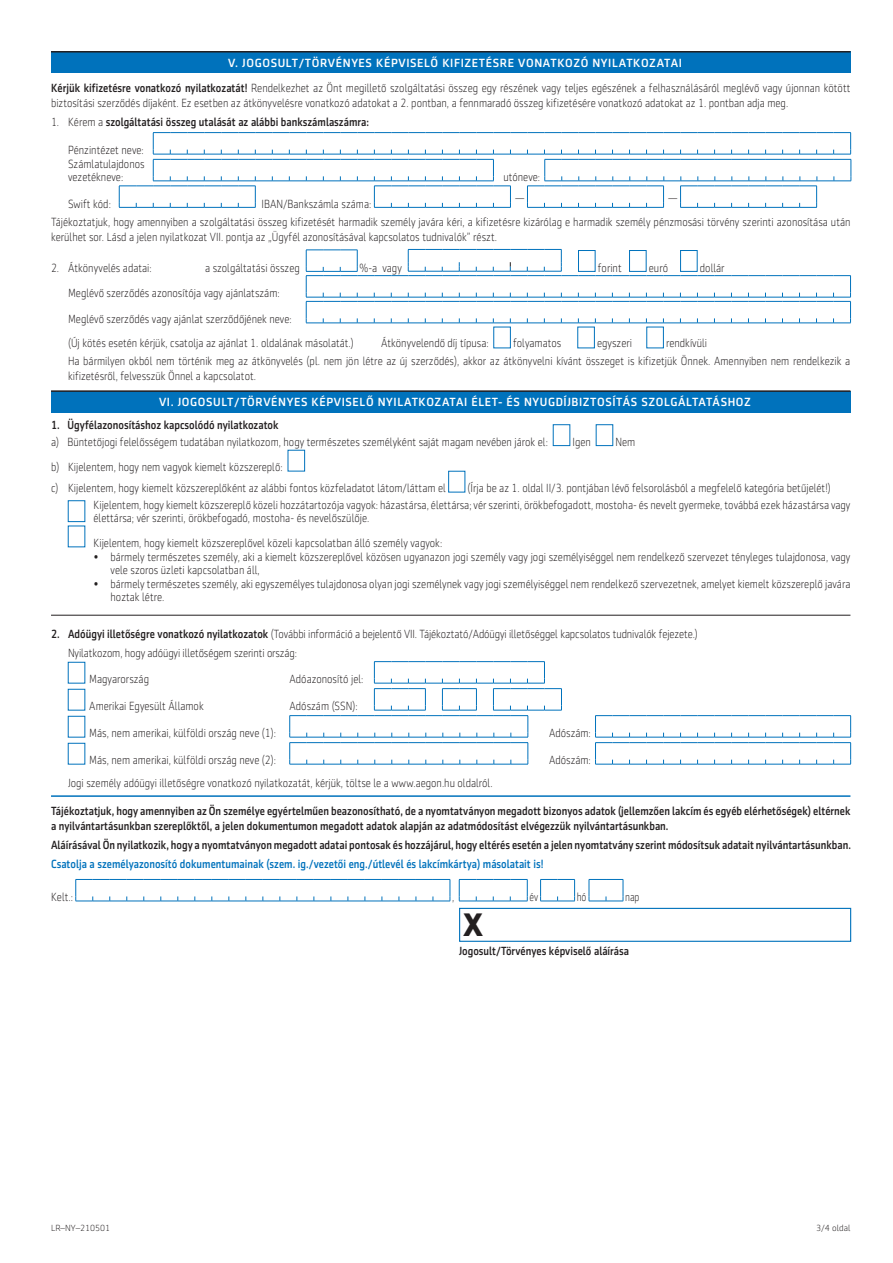
<style>
.page{position:relative;width:893px;height:1263px;background:#fff}
.page>*{position:absolute;margin:0;border:0;box-sizing:border-box;transform-origin:0 0}
.t1{font:700 33px "Sentico Sans DT";color:#231f20}
.t2{font:300 12px/25.2px "Sentico Sans DT";color:#231f20;scale:.88 1}
.t3{font:500 12px/15px "Sentico Sans DT";color:#231f20;scale:.88 1}
.t4{font:500 12px "Sentico Sans DT";color:#0072bc;scale:.88 1}
.t5{font:500 12px "Sentico Sans DT";letter-spacing:.05em;color:#fff}
.t6{font:300 12px "Sentico Sans DT";color:#231f20;scale:.8 1}
.t7{font:300 9px "Sentico Sans DT";color:#231f20}
.s1{font-weight:500;color:#fff}
.s2{font-weight:500}
.s3{font-weight:300}
</style>
<div class="page">
<div style="left:51px;top:52px;width:799px;height:21px;background:#0072bc"></div>
<hr style="left:51px;top:51px;width:799px;height:2px;background:#231f20">
<svg style="left:119px;top:132px;width:733px;height:76px"></svg>
<svg style="left:306px;top:249px;width:545px;height:75px"></svg>
<div style="left:494px;top:327px;width:17px;height:21px;background:#fff;border:1px solid #0072bc"></div>
<div style="left:578px;top:327px;width:17px;height:21px;background:#fff;border:1px solid #0072bc"></div>
<div style="left:647px;top:327px;width:17px;height:21px;background:#fff;border:1px solid #0072bc"></div>
<div style="left:51px;top:391px;width:799px;height:21px;background:#0072bc"></div>
<hr style="left:51px;top:390px;width:799px;height:2px;background:#231f20">
<div style="left:553px;top:424px;width:17px;height:22px;background:#fff;border:1px solid #0072bc"></div>
<div style="left:596px;top:424px;width:17px;height:22px;background:#fff;border:1px solid #0072bc"></div>
<div style="left:288px;top:450px;width:17px;height:21px;background:#fff;border:1px solid #0072bc"></div>
<div style="left:448px;top:471px;width:17px;height:21px;background:#fff;border:1px solid #0072bc"></div>
<div style="left:68px;top:500px;width:17px;height:22px;background:#fff;border:1px solid #0072bc"></div>
<hr style="left:51px;top:615px;width:799px;height:1px;background:#231f20">
<svg style="left:289px;top:661px;width:273px;height:104px"></svg>
<svg style="left:595px;top:715px;width:256px;height:50px"></svg>
<hr style="left:51px;top:795px;width:799px;height:2px;background:#0072bc">
<svg style="left:75px;top:879px;width:376px;height:23px"></svg>
<svg style="left:459px;top:879px;width:69px;height:23px"></svg>
<svg style="left:540px;top:879px;width:35px;height:23px"></svg>
<svg style="left:589px;top:879px;width:35px;height:23px"></svg>
<div style="left:459px;top:908px;width:392px;height:34px;background:#fff;border:1px solid #0072bc"></div>
<p class="t2" style="left:51px;top:50px;width:910px;text-indent:177px"><span class="s1">V. JOGOSULT/TÖRVÉNYES KÉPVISELŐ KIFIZETÉSRE VONATKOZÓ NYILATKOZATAI<br></span><span class="s2">Kérjük kifizetésre vonatkozó nyilatkozatát!</span> Rendelkezhet az Önt megillető szolgáltatási összeg egy részének vagy teljes egészének a felhasználásáról meglévő vagy újonnan kötött</p>
<p class="t2" style="left:51px;top:91px;width:839px">biztosítási szerződés díjaként. Ez esetben az átkönyvelésre vonatkozó adatokat a 2. pontban, a fennmaradó összeg kifizetésére vonatkozó adatokat az 1. pontban adja meg.</p>
<p class="t3" style="left:51px;top:114px;width:363px"><span class="s3">1. Kérem a</span> szolgáltatási összeg utalását az alábbi bankszámlaszámra:</p>
<p class="t2" style="left:68px;top:144px;width:89px;line-height:13.4px;text-align:justify">Pénzintézet neve:<br>Számlatulajdonos vezetékneve:</p>
<p class="t2" style="left:503px;top:165px;width:43px">utóneve:</p>
<p class="t2" style="left:51px;top:186px;width:910px;line-height:24px;text-indent:617px">—<br>Tájékoztatjuk, hogy amennyiben a szolgáltatási összeg kifizetését harmadik személy javára kéri, a kifizetésre kizárólag e harmadik személy pénzmosási törvény szerinti azonosítása után</p>
<p class="t2" style="left:51px;top:224px;width:508px">kerülhet sor. Lásd a jelen nyilatkozat VII. pontja az „Ügyfél azonosításával kapcsolatos tudnivalók” részt.</p>
<p class="t2" style="left:51px;top:255px;width:116px">2. Átkönyvelés adatai:</p>
<p class="t2" style="left:205px;top:255px;width:109px">a szolgáltatási összeg</p>
<p class="t2" style="left:360px;top:255px;width:50px">%-a vagy</p>
<p class="t2" style="left:598px;top:255px;width:29px">forint</p>
<p class="t2" style="left:649px;top:255px;width:23px">euró</p>
<p class="t2" style="left:700px;top:255px;width:30px">dollár</p>
<p class="t2" style="left:68px;top:280px;width:256px;line-height:25.8px">Meglévő szerződés azonosítója vagy ajánlatszám:<br>Meglévő szerződés vagy ajánlat szerződőjének neve:</p>
<p class="t2" style="left:68px;top:330px;width:326px">(Új kötés esetén kérjük, csatolja az ajánlat 1. oldalának másolatát.)</p>
<p class="t2" style="left:381px;top:330px;width:124px">Átkönyvelendő díj típusa:</p>
<p class="t2" style="left:513px;top:330px;width:56px">folyamatos</p>
<p class="t2" style="left:597px;top:330px;width:41px">egyszeri</p>
<p class="t2" style="left:515px;top:185px;width:11px">—</p>
<p class="t2" style="left:68px;top:191px;width:50px">Swift kód:</p>
<p class="t2" style="left:262px;top:191px;width:126px">IBAN/Bankszámla száma:</p>
<p class="t2" style="left:68px;top:333px;width:890px;line-height:18.5px;text-indent:598px">rendkívüli<br>Ha bármilyen okból nem történik meg az átkönyvelés (pl. nem jön létre az új szerződés), akkor az átkönyvelni kívánt összeget is kifizetjük Önnek. Amennyiben nem rendelkezik a</p>
<p class="t2" style="left:68px;top:364px;width:215px">kifizetésről, felvesszük Önnel a kapcsolatot.</p>
<p class="t5" style="left:159px;top:396px;width:593px">VI. JOGOSULT/TÖRVÉNYES KÉPVISELŐ NYILATKOZATAI ÉLET- ÉS NYUGDÍJBIZTOSÍTÁS SZOLGÁLTATÁSHOZ</p>
<p class="t3" style="left:51px;top:418px;width:260px">1. Ügyfélazonosításhoz kapcsolódó nyilatkozatok</p>
<p class="t2" style="left:51px;top:429px;width:566px">a) Büntetőjogi felelősségem tudatában nyilatkozom, hogy természetes személyként saját magam nevében járok el:</p>
<p class="t2" style="left:573px;top:429px;width:22px">Igen</p>
<p class="t2" style="left:615px;top:429px;width:24px">Nem</p>
<p class="t2" style="left:51px;top:457px;width:450px;line-height:21px">b) Kijelentem, hogy nem vagyok kiemelt közszereplő:<br>c) Kijelentem, hogy kiemelt közszereplőként az alábbi fontos közfeladatot látom/láttam el</p>
<p class="t2" style="left:94px;top:480px;width:862px;line-height:16.2px;text-indent:374px">(Írja be az 1. oldal II/3. pontjában lévő felsorolásból a megfelelő kategória betűjelét!)<br>Kijelentem, hogy kiemelt közszereplő közeli hozzátartozója vagyok: házastársa, élettársa; vér szerinti, örökbefogadott, mostoha- és nevelt gyermeke, továbbá ezek házastársa vagy</p>
<p class="t2" style="left:94px;top:505px;width:398px">élettársa; vér szerinti, örökbefogadó, mostoha- és nevelőszülője.<br>Kijelentem, hogy kiemelt közszereplővel közeli kapcsolatban álló személy vagyok:</p>
<p class="t2" style="left:111px;top:550px;width:842px;line-height:13.5px;text-indent:-17px">• bármely természetes személy, aki a kiemelt közszereplővel közösen ugyanazon jogi személy vagy jogi személyiséggel nem rendelkező szervezet tényleges tulajdonosa, vagy vele szoros üzleti kapcsolatban áll,</p>
<p class="t2" style="left:111px;top:577px;width:842px;line-height:13.5px;text-indent:-17px">• bármely természetes személy, aki egyszemélyes tulajdonosa olyan jogi személynek vagy jogi személyiséggel nem rendelkező szervezetnek, amelyet kiemelt közszereplő javára hoztak létre.</p>
<p class="t2" style="left:68px;top:624px;width:717px;line-height:19px;text-indent:-17px"><span class="s2">2. Adóügyi illetőségre vonatkozó nyilatkozatok</span> (További információ a bejelentő VII. Tájékoztató/Adóügyi illetőséggel kapcsolatos tudnivalók fejezete.)<br>Nyilatkozom, hogy adóügyi illetőségem szerinti ország:</p>
<p class="t2" style="left:89px;top:667px;width:69px">Magyarország</p>
<p class="t2" style="left:290px;top:667px;width:85px">Adóazonosító jel:</p>
<p class="t2" style="left:89px;top:694px;width:132px">Amerikai Egyesült Államok</p>
<p class="t2" style="left:290px;top:694px;width:79px">Adószám (SSN):</p>
<p class="t2" style="left:89px;top:721px;width:214px">Más, nem amerikai, külföldi ország neve (1):</p>
<p class="t2" style="left:549px;top:721px;width:49px">Adószám:</p>
<p class="t2" style="left:89px;top:748px;width:214px">Más, nem amerikai, külföldi ország neve (2):</p>
<p class="t2" style="left:549px;top:748px;width:49px">Adószám:</p>
<p class="t2" style="left:68px;top:770px;width:484px">Jogi személy adóügyi illetőségre vonatkozó nyilatkozatát, kérjük, töltse le a www.aegon.hu oldalról.</p>
<p class="t3" style="left:51px;top:803px;width:910px">Tájékoztatjuk, hogy amennyiben az Ön személye egyértelműen beazonosítható, de a nyomtatványon megadott bizonyos adatok (jellemzően lakcím és egyéb elérhetőségek) eltérnek a nyilvántartásunkban szereplőktől, a jelen dokumentumon megadott adatok alapján az adatmódosítást elvégezzük nyilvántartásunkban.</p>
<p class="t3" style="left:51px;top:837px;width:911px">Aláírásával Ön nyilatkozik, hogy a nyomtatványon megadott adatai pontosak és hozzájárul, hogy eltérés esetén a jelen nyomtatvány szerint módosítsuk adatait nyilvántartásunkban.</p>
<p class="t4" style="left:51px;top:857px;width:561px">Csatolja a személyazonosító dokumentumainak (szem. ig./vezetői eng./útlevél és lakcímkártya) másolatait is!</p>
<p class="t2" style="left:51px;top:885px;width:27px">Kelt.:</p>
<p class="t2" style="left:452px;top:885px;width:4px">,</p>
<p class="t6" style="left:529px;top:891px;width:12px">év</p>
<p class="t6" style="left:577px;top:891px;width:14px">hó</p>
<p class="t6" style="left:625px;top:891px;width:20px">nap</p>
<p class="t7" style="left:51px;top:1223px;width:61px">LR–NY–210501</p>
<h1 class="t1" style="left:463px;top:906px;width:22px">X</h1>
<p class="t3" style="left:459px;top:944px;width:195px">Jogosult/Törvényes képviselő aláírása</p>
<p class="t7" style="left:816px;top:1223px;width:36px">3/4 oldal</p>
</div>
